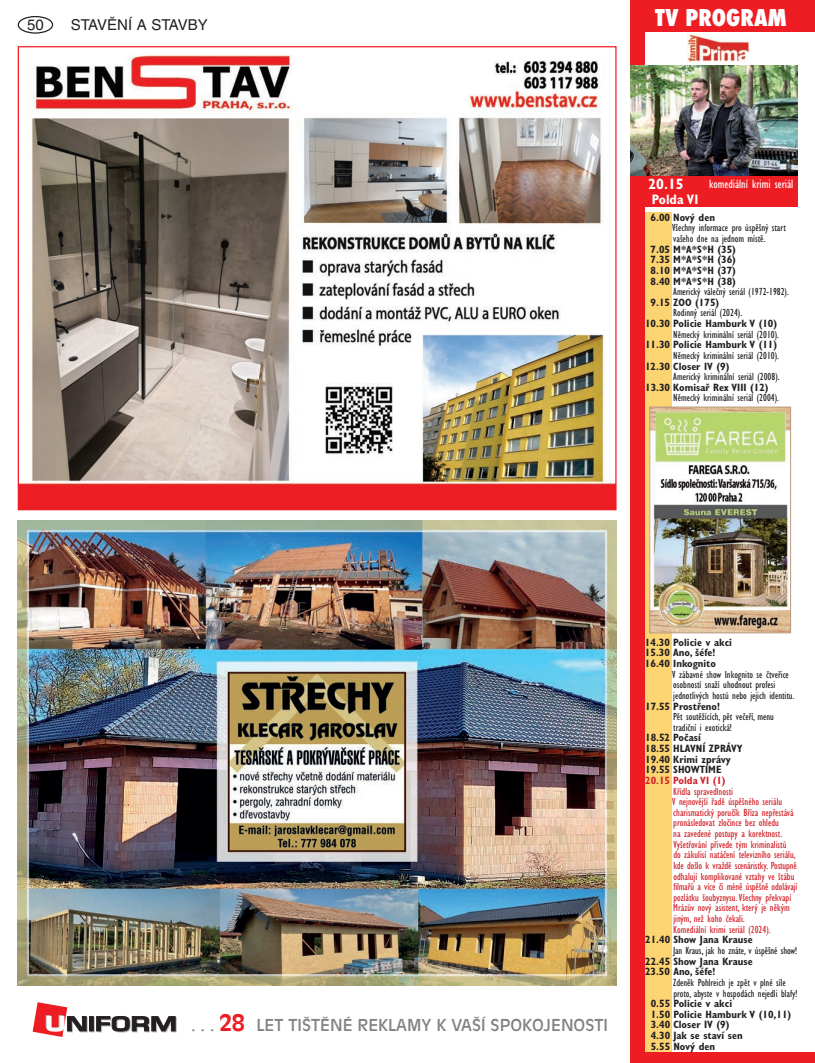
<style>
.page{position:relative;width:815px;height:1063px;background:#fff}
.page>*{position:absolute;margin:0;border:0;box-sizing:border-box;transform-origin:0 0}
.t1{font:800 condensed 22.5px "Futura";color:#fff}
.t2{font:16.25px "Antique Olive CE";color:#808285}
.t3{font:15px "Helvetica CE";color:#231f20}
.t4{font:700 condensed 15px "Gill Sans CE";color:#fff}
.t5{font:700 condensed 13.75px "Gill Sans CE";color:#fff}
.t6{font:condensed 12.5px "Gill Sans CE";color:#fff}
.t7{font:condensed 10.62px/10.6px "Gill Sans CE";color:#231f20}
.t8{font:condensed 10.62px/10.6px "Gill Sans CE";color:#d1232a}
.t9{font:700 condensed 10.62px/10.6px "Gill Sans CE";color:#231f20}
.t10{font:700 condensed 10.62px "Gill Sans CE";color:#d1232a}
.s1{font-weight:700;font-size:22.5px;color:#ee1d23}
</style>
<div class="page">
<div style="left:18px;top:16px;width:35px;height:18px;border:1px solid #231f20;border-radius:50%"></div>
<svg style="left:90px;top:1017px;width:5px;height:15px"></svg>
<svg style="left:89px;top:1016px;width:5px;height:15px"></svg>
<svg style="left:96px;top:1016px;width:81px;height:16px"></svg>
<svg style="left:33px;top:1002px;width:55px;height:35px"></svg>
<div style="left:631px;top:0;width:184px;height:32px;background:#ee1d23"></div>
<div style="left:631px;top:175px;width:166px;height:32px;background:#ee1d23"></div>
<img style="left:687px;top:33px;width:63px;height:29px">
<div style="left:631px;top:0;width:14px;height:1063px;background:#ee1d23"></div>
<div style="left:631px;top:1052px;width:184px;height:11px;background:#ee1d23"></div>
<div style="left:645px;top:213px;width:26px;height:839px;background:#fdd472"></div>
<img style="left:631px;top:66px;width:166px;height:109px">
<img style="left:20px;top:55px;width:595px;height:453px">
<img style="left:18px;top:521px;width:599px;height:464px">
<img style="left:651px;top:409px;width:138px;height:222px">
<div style="left:649px;top:407px;width:142px;height:226px;border:1px solid #ba9981"></div>
<h3 class="t3" style="left:27px;top:16px;width:18px">50</h3>
<h3 class="t3" style="left:71px;top:16px;width:138px">STAVĚNÍ A STAVBY</h3>
<h1 class="t1" style="left:655px;top:2px;width:133px">TV PROGRAM</h1>
<h3 class="t4" style="left:648px;top:175px;width:37px">20.15</h3>
<p class="t5" style="left:652px;top:191px;width:48px">Polda VI</p>
<p class="t6" style="left:709px;top:176px;width:86px">komediální krimi seriál</p>
<p class="t9" style="left:651px;top:212px;width:66px">6.00 Nový den</p>
<p class="t7" style="left:672px;top:223px;width:115px">Všechny informace pro úspěšný start vašeho dne na jednom místě.</p>
<p class="t9" style="left:651px;top:244px;width:87px;text-align:justify">7.05 M*A*S*H (35)<br>7.35 M*A*S*H (36)<br>8.10 M*A*S*H (37)<br>8.40 M*A*S*H (38)</p>
<p class="t7" style="left:673px;top:286px;width:117px">Americký válečný seriál (1972-1982).</p>
<p class="t9" style="left:651px;top:297px;width:70px">9.15 ZOO (175)</p>
<p class="t7" style="left:673px;top:308px;width:70px">Rodinný seriál (2024).</p>
<p class="t9" style="left:645px;top:318px;width:134px">10.30 Policie Hamburk V (10)</p>
<p class="t7" style="left:673px;top:329px;width:107px">Německý kriminální seriál (2010).</p>
<p class="t9" style="left:645px;top:340px;width:134px">11.30 Policie Hamburk V (11)</p>
<p class="t7" style="left:673px;top:350px;width:107px">Německý kriminální seriál (2010).</p>
<p class="t9" style="left:645px;top:361px;width:86px">12.30 Closer IV (9)</p>
<p class="t7" style="left:673px;top:371px;width:108px">Americký kriminální seriál (2008).</p>
<p class="t9" style="left:645px;top:382px;width:125px">13.30 Komisař Rex VIII (12)</p>
<p class="t7" style="left:673px;top:393px;width:107px">Německý kriminální seriál (2004).</p>
<h2 class="t2" style="left:191px;top:1016px;width:418px">. . . <span class="s1">28</span> LET TIŠTĚNÉ REKLAMY K VAŠÍ SPOKOJENOSTI</h2>
<p class="t9" style="left:645px;top:637px;width:89px">14.30 Policie v akci<br>15.30 Ano, šéfe!<br>16.40 Inkognito</p>
<p class="t7" style="left:672px;top:669px;width:124px">V zábavné show Inkognito se čtveřice osobností snaží uhodnout profesi jednotlivých hostů nebo jejich identitu.</p>
<p class="t9" style="left:645px;top:701px;width:76px">17.55 Prostřeno!</p>
<p class="t7" style="left:673px;top:711px;width:102px">Pět soutěžících, pět večeří, menu tradiční i exotická!</p>
<p class="t9" style="left:645px;top:733px;width:99px">18.52 Počasí<br>18.55 HLAVNÍ ZPRÁVY<br>19.40 Krimi zprávy<br>19.55 SHOWTIME</p>
<p class="t10" style="left:645px;top:774px;width:82px">20.15 Polda VI (1)</p>
<p class="t8" style="left:672px;top:786px;width:127px">Křídla spravedlnosti<br>V nejnovější řadě úspěšného seriálu charismatický poručík Bříza nepřestává pronásledovat zločince bez ohledu<br>na zavedené postupy a korektnost.<br>Vyšetřování přivede tým kriminalistů<br>do zákulisí natáčení televizního seriálu, kde došlo k vraždě scenáristky. Postupně odhalují komplikované vztahy ve štábu filmařů a více či méně úspěšně odolávají pozlátku šoubyznysu.Všechny překvapí Mrázův nový asistent, který je někým jiným, než koho čekali.<br>Komediální krimi seriál (2024).</p>
<p class="t9" style="left:645px;top:935px;width:109px">21.40 Show Jana Krause</p>
<p class="t7" style="left:673px;top:945px;width:126px">Jan Kraus, jak ho znáte, v úspěšné show!</p>
<p class="t9" style="left:645px;top:956px;width:109px">22.45 Show Jana Krause<br>23.50 Ano, šéfe!</p>
<p class="t7" style="left:673px;top:977px;width:126px">Zdeněk Pohlreich je zpět v plné síle proto, abyste v hospodách nejedli blafy!</p>
<p class="t9" style="left:651px;top:998px;width:142px">0.55 Policie v akci<br>1.50 Policie Hamburk V (10,11)<br>3.40 Closer IV (9)<br>4.30 Jak se staví sen<br>5.55 Nový den</p>
</div>
